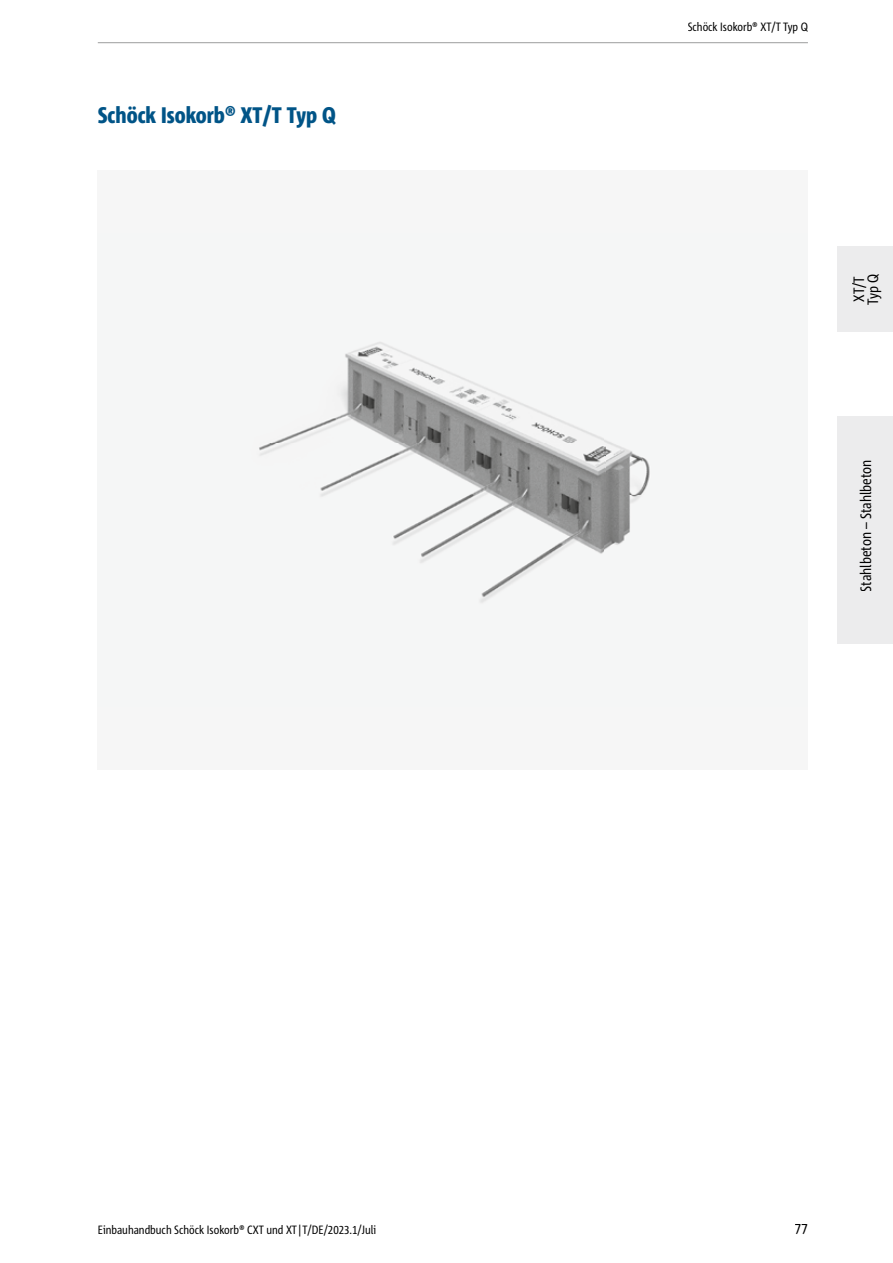
<style>
.page{position:relative;width:893px;height:1263px;background:#fff}
.page>*{position:absolute;margin:0;border:0;box-sizing:border-box;transform-origin:0 0}
.t1{font:800 condensed 22.5px "Corpid Schoeck";color:#005487}
.t2{font:condensed 15px/14.1px "Corpid Schoeck";color:#000}
.t3{font:condensed 12px "Corpid Schoeck";color:#000}
</style>
<div class="page">
<div style="left:98px;top:170px;width:710px;height:600px;background:#f6f6f6"></div>
<img style="left:259px;top:342px;width:391px;height:261px">
<div style="left:838px;top:416px;width:55px;height:227px;background:#ececed"></div>
<div style="left:838px;top:247px;width:55px;height:85px;background:#ececed"></div>
<hr style="left:98px;top:42px;width:710px;height:1px;background:#9c9d9d">
<h1 class="t1" style="left:98px;top:101px;width:239px">Schöck Isokorb® XT/T Typ Q</h1>
<p class="t3" style="left:98px;top:1222px;width:280px">Einbauhandbuch Schöck Isokorb® CXT und XT|T/DE/2023.1/Juli</p>
<p class="t3" style="left:688px;top:19px;width:122px">Schöck Isokorb® XT/T Typ Q</p>
<p class="t2" style="left:852px;top:305px;width:33px;rotate:-90deg">XT/T<br>Typ Q</p>
<p class="t2" style="left:859px;top:591px;width:134px;rotate:-90deg">Stahlbeton – Stahlbeton</p>
<p class="t2" style="left:794px;top:1222px;width:15px">77</p>
</div>
